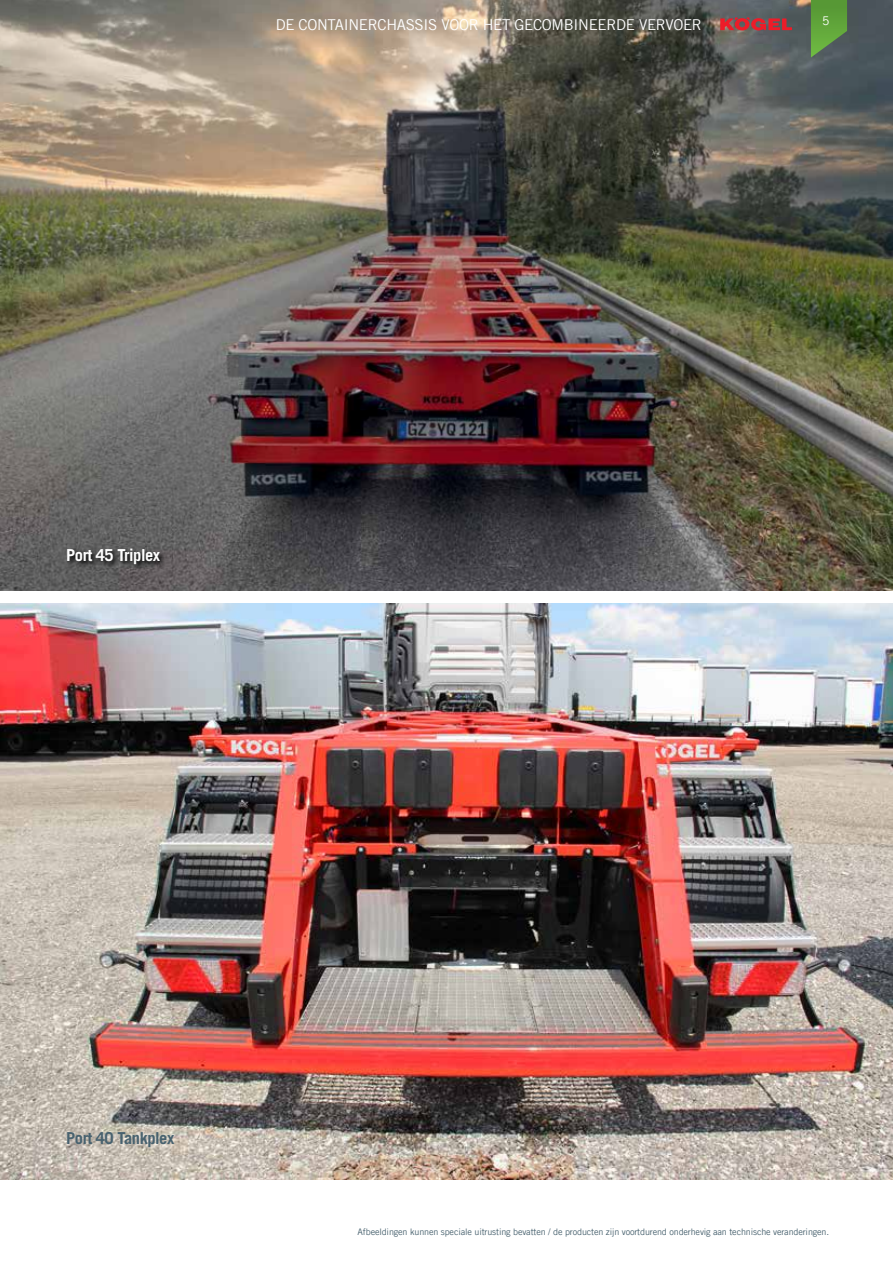
<style>
.page{position:relative;width:893px;height:1263px;background:#fff}
.page>*{position:absolute;margin:0;border:0;box-sizing:border-box;transform-origin:0 0}
.t1{font:700 16.5px "Trade Gothic LT Com";letter-spacing:-.03em;color:#48626f}
.t2{font:700 16.5px "Trade Gothic LT Com";letter-spacing:-.03em;color:#fff}
.t3{font:15px "Trade Gothic LT Com";letter-spacing:-.02em;color:#fff}
.t4{font:12px "Trade Gothic LT Com";color:#fff}
.t5{font:9px "Trade Gothic LT Com";letter-spacing:-.015em;color:#48626f}
</style>
<div class="page">
<img style="left:0;top:0;width:893px;height:590px">
<img style="left:0;top:604px;width:893px;height:576px">
<svg style="left:811px;top:0;width:36px;height:58px;background:#5c9242"></svg>
<svg style="left:720px;top:17px;width:72px;height:13px"></svg>
<svg style="left:66px;top:546px;width:101px;height:25px;background:#4b4a4b"></svg>
<h2 class="t3" style="left:276px;top:16px;width:428px">DE CONTAINERCHASSIS VOOR HET GECOMBINEERDE VERVOER</h2>
<h3 class="t4" style="left:822px;top:14px;width:9px">5</h3>
<h1 class="t2" style="left:66px;top:545px;width:95px">Port 45 Triplex</h1>
<h1 class="t1" style="left:66px;top:1128px;width:110px">Port 40 Tankplex</h1>
<p class="t5" style="left:358px;top:1227px;width:473px">Afbeeldingen kunnen speciale uitrusting bevatten / de producten zijn voortdurend onderhevig aan technische veranderingen.</p>
</div>
